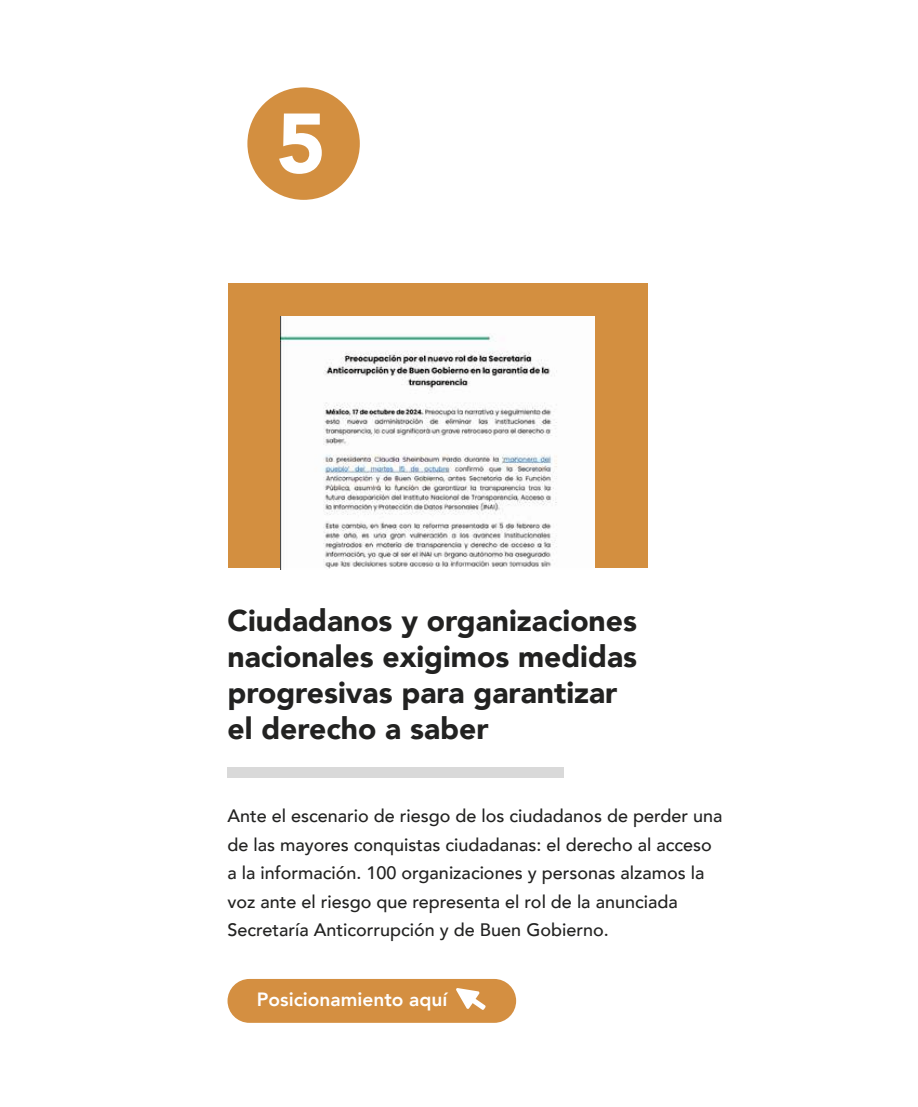
<style>
.page{position:relative;width:918px;height:1107px;background:#fff}
.page>*{position:absolute;margin:0;border:0;box-sizing:border-box;transform-origin:0 0}
.t1{font:900 83.85px "Avenir";color:#fff}
.t2{font:900 30px/36px "Avenir";color:#222221}
.t3{font:800 19.2px "Avenir";color:#fff}
.t4{font:500 18px/28.5px "Avenir";color:#222221}
</style>
<div class="page">
<div style="left:247px;top:87px;width:113px;height:113px;background:#d38f40;border-radius:50%"></div>
<div style="left:228px;top:767px;width:336px;height:11px;background:#d9d9d9"></div>
<div style="left:228px;top:979px;width:288px;height:43px;background:#d48f41;border-radius:22px"></div>
<svg style="left:456px;top:988px;width:30px;height:22px"></svg>
<div style="left:228px;top:283px;width:419px;height:285px;background:#d38f40"></div>
<img style="left:281px;top:316px;width:313px;height:253px">
<h1 class="t1" style="left:276px;top:72px;width:51px">5</h1>
<h2 class="t2" style="left:228px;top:601px;width:411px">Ciudadanos y organizaciones nacionales exigimos medidas progresivas para garantizar el derecho a saber</h2>
<p class="t4" style="left:228px;top:801px;width:496px">Ante el escenario de riesgo de los ciudadanos de perder una de las mayores conquistas ciudadanas: el derecho al acceso a la información. 100 organizaciones y personas alzamos la voz ante el riesgo que representa el rol de la anunciada Secretaría Anticorrupción y de Buen Gobierno.</p>
<p class="t3" style="left:257px;top:984px;width:192px">Posicionamiento aquí</p>
</div>
